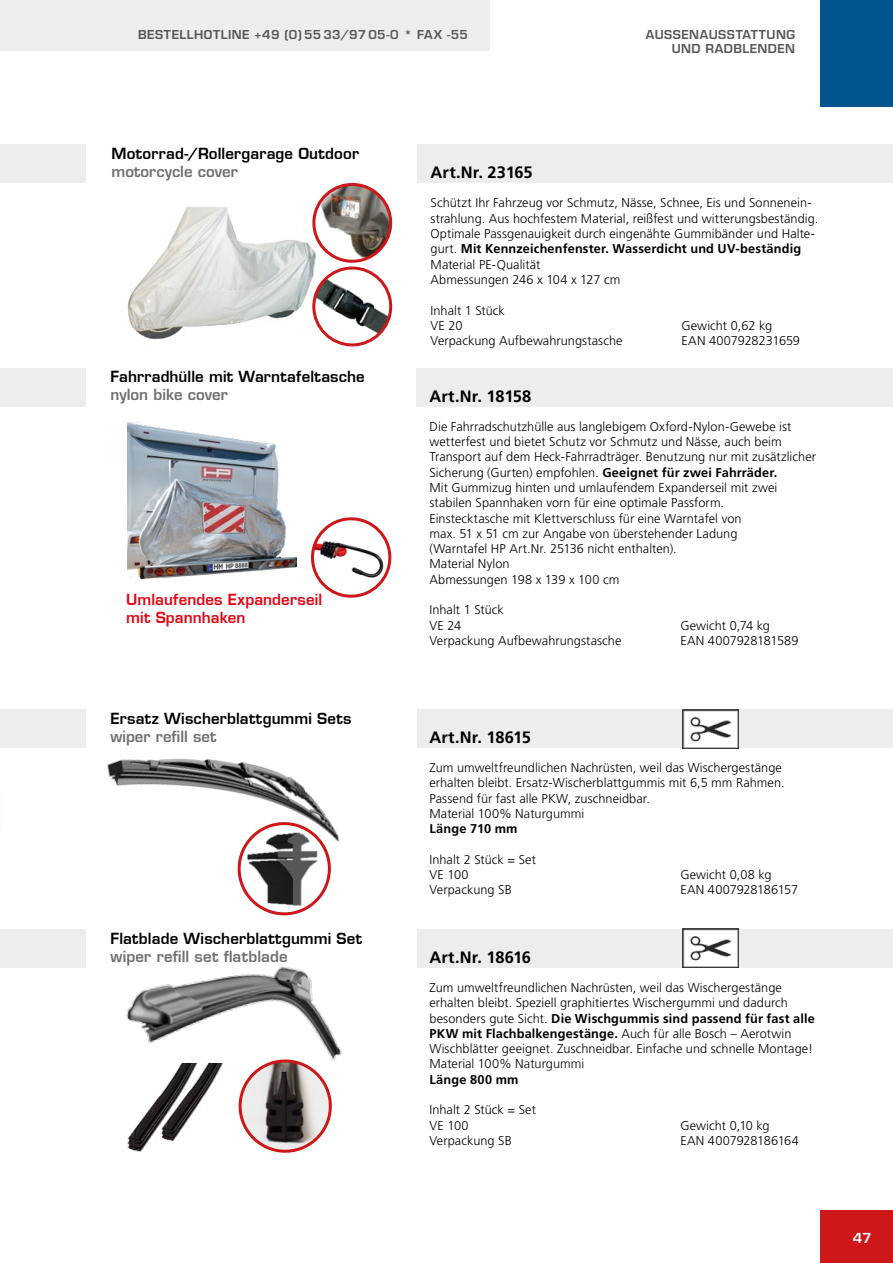
<style>
.page{position:relative;width:893px;height:1263px;background:#fff}
.page>*{position:absolute;margin:0;border:0;box-sizing:border-box;transform-origin:0 0}
.t1{font:700 16.5px "Frutiger LT Std";letter-spacing:.005em;color:#000}
.t2{font:600 15px "Eurostile LT";letter-spacing:.01em;color:#000}
.t3{font:600 15px "Eurostile LT Std";color:#706f6f}
.t4{font:600 15px/18px "Eurostile LT";letter-spacing:.005em;color:#e30613}
.t5{font:600 15px "Eurostile LT";letter-spacing:.01em;color:#706f6f}
.t6{font:600 13.5px "Eurostile LT Std";color:#fff}
.t7{font:300 12.75px/15.3px "Frutiger LT Std";letter-spacing:.005em;color:#000}
.t8{font:300 12.75px "Frutiger LT";color:#000}
.t9{font:700 12.75px "Frutiger LT Std";letter-spacing:.015em;color:#000}
.t10{font:600 12px/14.4px "Eurostile LT Std";letter-spacing:.04em;color:#575756;text-align:right}
.s1{font-weight:700}
.s2{font-family:"Frutiger LT Std"}
</style>
<div class="page">
<div style="left:821px;top:0;width:72px;height:106px;background:#00548e"></div>
<div style="left:821px;top:1210px;width:72px;height:53px;background:#cd1719"></div>
<div style="left:0;top:0;width:489px;height:51px;background:#ededed"></div>
<div style="left:0;top:709px;width:85px;height:38px;background:#ededed"></div>
<div style="left:418px;top:709px;width:475px;height:38px;background:#ededed"></div>
<img style="left:682px;top:710px;width:56px;height:38px">
<img style="left:107px;top:758px;width:232px;height:158px">
<img style="left:243px;top:825px;width:86px;height:88px">
<div style="left:238px;top:822px;width:93px;height:93px;border:3px solid #cd1719;border-radius:50%"></div>
<svg style="left:239px;top:1091px;width:93px;height:62px"></svg>
<div style="left:0;top:929px;width:85px;height:38px;background:#ededed"></div>
<div style="left:418px;top:929px;width:475px;height:38px;background:#ededed"></div>
<img style="left:127px;top:1123px;width:19px;height:29px">
<img style="left:139px;top:1091px;width:100px;height:54px">
<img style="left:682px;top:928px;width:56px;height:39px">
<img style="left:126px;top:966px;width:216px;height:125px">
<div style="left:0;top:145px;width:85px;height:38px;background:#ededed"></div>
<img style="left:127px;top:206px;width:205px;height:135px">
<div style="left:418px;top:145px;width:475px;height:38px;background:#ededed"></div>
<img style="left:314px;top:268px;width:77px;height:77px;border-radius:38px">
<div style="left:312px;top:267px;width:80px;height:79px;border:3px solid #cd1719;border-radius:50%"></div>
<img style="left:310px;top:182px;width:83px;height:82px">
<div style="left:0;top:368px;width:85px;height:38px;background:#ededed"></div>
<div style="left:417px;top:368px;width:476px;height:38px;background:#ededed"></div>
<img style="left:128px;top:422px;width:168px;height:158px">
<svg style="left:312px;top:519px;width:78px;height:77px"></svg>
<img style="left:312px;top:533px;width:76px;height:47px">
<div style="left:311px;top:517px;width:80px;height:81px;border:3px solid #cd1719;border-radius:50%"></div>
<p class="t10" style="left:138px;top:27px;width:331px">BESTELLHOTLINE +49 (0) 55 33/97 05-0 * FAX -55</p>
<p class="t10" style="left:646px;top:27px;width:151px">AUSSENAUSSTATTUNG<br>UND RADBLENDEN</p>
<p class="t2" style="left:112px;top:144px;width:249px">Motorrad-/Rollergarage Outdoor</p>
<p class="t3" style="left:112px;top:162px;width:128px">motorcycle cover</p>
<p class="t2" style="left:111px;top:368px;width:256px">Fahrradhülle mit Warntafeltasche</p>
<p class="t3" style="left:111px;top:386px;width:119px">nylon bike cover</p>
<p class="t4" style="left:126px;top:590px;width:197px">Umlaufendes Expanderseil mit Spannhaken</p>
<p class="t1" style="left:431px;top:163px;width:104px">Art.Nr. 23165</p>
<p class="t7" style="left:431px;top:196px;width:389px">Schützt Ihr Fahrzeug vor Schmutz, Nässe, Schnee, Eis und Sonnenein&shy;strahlung. Aus hochfestem Material, reißfest und witterungsbeständig.<br>Optimale Passgenauigkeit durch eingenähte Gummibänder und Halte&shy;gurt. <span class="s1">Mit Kennzeichenfenster. Wasserdicht und UV-beständig </span>Material PE-Qualität<br>Abmessungen 246 x 104 x 127 cm</p>
<p class="t7" style="left:431px;top:303px;width:76px">Inhalt 1 Stück<br>VE 20</p>
<p class="t7" style="left:681px;top:318px;width:92px">Gewicht 0,62 kg</p>
<p class="t7" style="left:431px;top:333px;width:194px">Verpackung Aufbewahrungstasche</p>
<p class="t7" style="left:681px;top:333px;width:120px">EAN 4007928231659</p>
<p class="t1" style="left:429px;top:386px;width:103px">Art.Nr. 18158</p>
<p class="t7" style="left:429px;top:419px;width:388px">Die Fahrradschutzhülle aus langlebigem Oxford-Nylon-Gewebe ist wetterfest und bietet Schutz vor Schmutz und Nässe, auch beim Transport auf dem Heck-Fahrradträger. Benutzung nur mit zusätzlicher Sicherung (Gurten) empfohlen. <span class="s1">Geeignet für zwei Fahrräder.<br></span>Mit Gummizug hinten und umlaufendem Expanderseil mit zwei stabilen Spannhaken vorn für eine optimale Passform.<br>Einstecktasche mit Klettverschluss für eine Warntafel von<br>max. 51 x 51 cm zur Angabe von überstehender Ladung<br>(Warntafel HP Art.Nr. 25136 nicht enthalten).<br>Material Nylon<br>Abmessungen 198 x 139 x 100 cm</p>
<p class="t7" style="left:429px;top:602px;width:76px">Inhalt 1 Stück<br>VE 24</p>
<p class="t7" style="left:680px;top:618px;width:91px">Gewicht 0,74 kg</p>
<p class="t7" style="left:429px;top:633px;width:194px">Verpackung Aufbewahrungstasche</p>
<p class="t7" style="left:680px;top:633px;width:120px">EAN 4007928181589</p>
<p class="t2" style="left:111px;top:709px;width:243px">Ersatz Wischerblattgummi Sets</p>
<p class="t3" style="left:111px;top:727px;width:107px">wiper refill set</p>
<p class="t1" style="left:429px;top:728px;width:103px">Art.Nr. 18615</p>
<p class="t7" style="left:429px;top:760px;width:357px">Zum umweltfreundlichen Nachrüsten, weil das Wischergestänge erhalten bleibt. Ersatz-Wischerblattgummis mit 6,5 mm Rahmen.<br>Passend für fast alle PKW, zuschneidbar.</p>
<p class="t8" style="left:429px;top:806px;width:156px"><span class="s2">Material</span> 100% Naturgummi</p>
<p class="t9" style="left:429px;top:821px;width:89px">Länge 710 mm</p>
<p class="t7" style="left:429px;top:852px;width:108px">Inhalt 2 Stück = Set<br>VE 100</p>
<p class="t7" style="left:680px;top:867px;width:93px">Gewicht 0,08 kg</p>
<p class="t7" style="left:429px;top:882px;width:84px">Verpackung SB</p>
<p class="t7" style="left:680px;top:882px;width:119px">EAN 4007928186157</p>
<p class="t2" style="left:111px;top:929px;width:253px">Flatblade Wischerblattgummi Set</p>
<p class="t5" style="left:111px;top:947px;width:179px">wiper refill set flatblade</p>
<p class="t1" style="left:429px;top:948px;width:103px">Art.Nr. 18616</p>
<p class="t7" style="left:429px;top:980px;width:387px">Zum umweltfreundlichen Nachrüsten, weil das Wischergestänge erhalten bleibt. Speziell graphitiertes Wischergummi und dadurch besonders gute Sicht. <span class="s1">Die Wischgummis sind passend für fast alle PKW mit Flachbalkengestänge.</span> Auch für alle Bosch – Aerotwin Wischblätter geeignet. Zuschneidbar. Einfache und schnelle Montage!</p>
<p class="t8" style="left:429px;top:1057px;width:156px"><span class="s2">Material</span> 100% Naturgummi</p>
<p class="t9" style="left:429px;top:1072px;width:91px">Länge 800 mm</p>
<p class="t7" style="left:429px;top:1102px;width:108px">Inhalt 2 Stück = Set<br>VE 100</p>
<p class="t7" style="left:680px;top:1118px;width:91px">Gewicht 0,10 kg</p>
<p class="t7" style="left:429px;top:1133px;width:84px">Verpackung SB</p>
<p class="t7" style="left:680px;top:1133px;width:120px">EAN 4007928186164</p>
<p class="t6" style="left:853px;top:1230px;width:21px">47</p>
</div>
